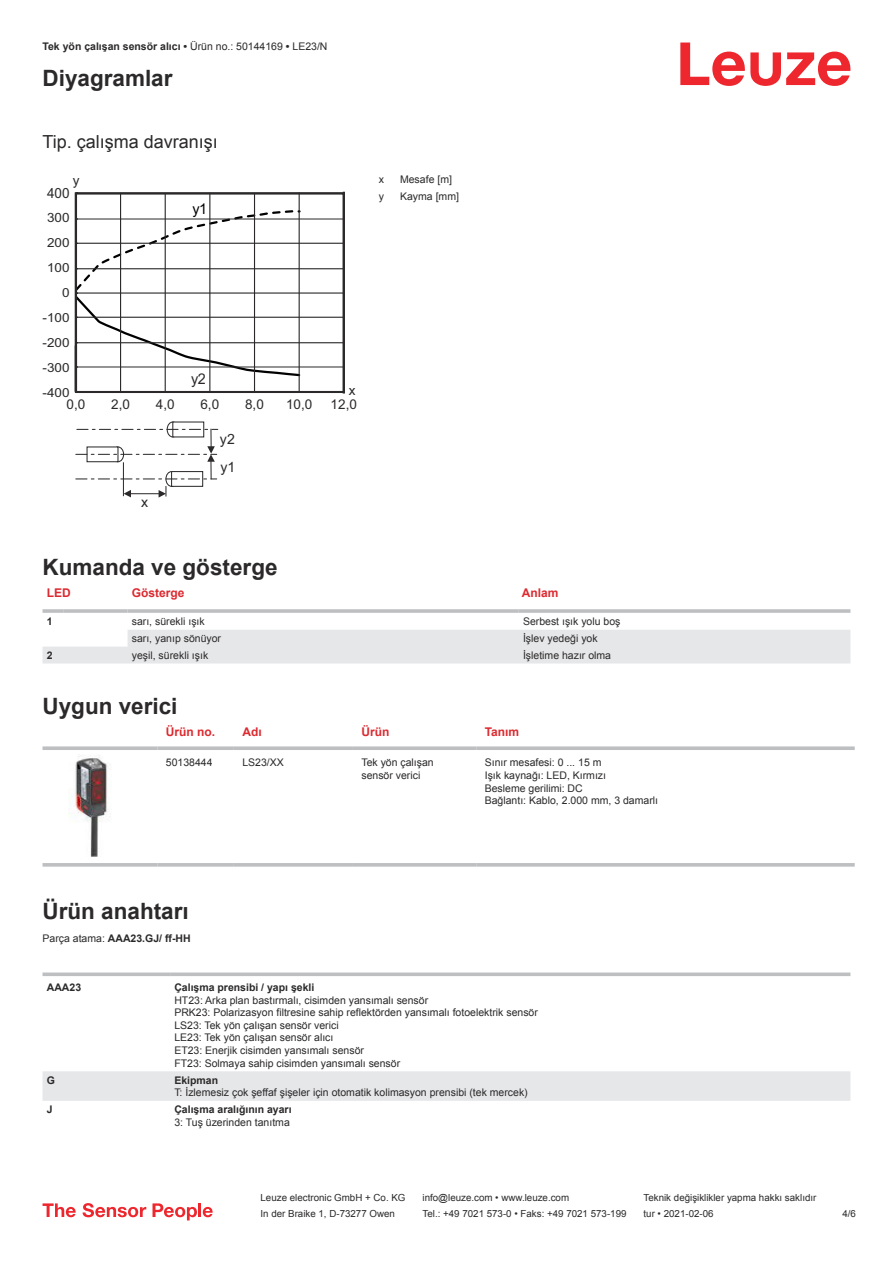
<style>
.page{position:relative;width:893px;height:1263px;background:#fff}
.page>*{position:absolute;margin:0;border:0;box-sizing:border-box;transform-origin:0 0}
.t1{font:700 22.5px "Arial";color:#2b292a}
.t2{font:18px "Arial";color:#2b292a}
.t3{font:14.85px "Arial";color:#000}
.t4{font:14.85px "Arial";color:#2b292a}
.t5{font:14.1px/27.8px "Arial";color:#2b292a}
.t6{font:13.95px "Arial";color:#2b292a;scale:.96 1}
.t7{font:13.5px "Arial";color:#2b292a}
.t8{font:12.75px "Arial";color:#2b292a;scale:1.06 1}
.t9{font:12.45px/24.9px "Arial";color:#2b292a;scale:1.08 1}
.t10{font:700 12px "Arial";color:#db2a30}
.t11{font:10.5px/12.6px "Arial";color:#2b292a}
.t12{font:700 10.5px "Arial";color:#2b292a}
.t13{font:9.75px "Arial";color:#2b292a}
.s1{font-weight:400}
</style>
<div class="page">
<svg style="left:680px;top:43px;width:170px;height:43px"></svg>
<div style="left:43px;top:630px;width:807px;height:33px;background:#e6e7e9"></div>
<hr style="left:43px;top:609px;width:21px;height:4px;background:#c8c9cb">
<hr style="left:64px;top:609px;width:64px;height:4px;background:#c9cacc">
<hr style="left:128px;top:609px;width:391px;height:4px;background:#c8c9cb">
<hr style="left:519px;top:609px;width:331px;height:4px;background:#bdbfc1">
<svg style="left:43px;top:746px;width:114px;height:4px"></svg>
<svg style="left:157px;top:746px;width:77px;height:4px"></svg>
<svg style="left:234px;top:746px;width:119px;height:4px"></svg>
<svg style="left:353px;top:746px;width:123px;height:4px"></svg>
<svg style="left:476px;top:746px;width:379px;height:4px;background:#c4c6c7"></svg>
<svg style="left:43px;top:863px;width:114px;height:4px"></svg>
<svg style="left:157px;top:863px;width:77px;height:4px"></svg>
<svg style="left:234px;top:863px;width:119px;height:4px"></svg>
<svg style="left:353px;top:863px;width:123px;height:4px"></svg>
<svg style="left:476px;top:863px;width:379px;height:4px;background:#c3c5c7"></svg>
<img style="left:69px;top:754px;width:39px;height:103px">
<div style="left:43px;top:1071px;width:807px;height:30px;background:#e6e7e9"></div>
<svg style="left:43px;top:972px;width:127px;height:4px"></svg>
<svg style="left:170px;top:972px;width:680px;height:4px;background:#c5c7c9"></svg>
<svg style="left:43px;top:1203px;width:33px;height:14px"></svg>
<svg style="left:83px;top:1203px;width:63px;height:14px"></svg>
<svg style="left:153px;top:1203px;width:44px;height:17px"></svg>
<hr style="left:198px;top:1203px;width:3px;height:14px;background:#ed272d">
<svg style="left:203px;top:1207px;width:10px;height:10px"></svg>
<div style="left:75px;top:192px;width:270px;height:201px;border:2px solid #2b292a"></div>
<hr style="left:77px;top:366px;width:267px;height:1px;background:#2b292a">
<hr style="left:77px;top:342px;width:267px;height:1px;background:#2b292a">
<hr style="left:77px;top:317px;width:267px;height:1px;background:#2b292a">
<hr style="left:77px;top:292px;width:267px;height:2px;background:#2b292a">
<hr style="left:77px;top:268px;width:267px;height:1px;background:#2b292a">
<hr style="left:77px;top:243px;width:267px;height:1px;background:#2b292a">
<hr style="left:77px;top:219px;width:267px;height:1px;background:#2b292a">
<svg style="left:74px;top:209px;width:228px;height:168px"></svg>
<hr style="left:299px;top:193px;width:1px;height:199px;background:#2b292a">
<hr style="left:254px;top:194px;width:1px;height:197px;background:#2b292a">
<hr style="left:209px;top:193px;width:1px;height:199px;background:#2b292a">
<hr style="left:165px;top:194px;width:1px;height:198px;background:#2b292a">
<hr style="left:120px;top:193px;width:1px;height:199px;background:#2b292a">
<hr style="left:75px;top:193px;width:2px;height:199px;background:#2b292a">
<hr style="left:343px;top:193px;width:2px;height:199px;background:#2b292a">
<hr style="left:78px;top:192px;width:266px;height:1px;background:#2b292a">
<hr style="left:77px;top:392px;width:266px;height:1px;background:#2b292a">
<div style="left:165px;top:471px;width:13px;height:16px;border:1px solid #2b292a;border-radius:50%"></div>
<div style="left:172px;top:472px;width:31px;height:14px;background:#fff"></div>
<div style="left:171px;top:471px;width:32px;height:16px;border:1px solid #2b292a"></div>
<svg style="left:124px;top:486px;width:42px;height:12px"></svg>
<hr style="left:123px;top:463px;width:1px;height:33px;background:#2b292a">
<div style="left:167px;top:421px;width:12px;height:16px;border:1px solid #2b292a;border-radius:50%"></div>
<div style="left:173px;top:422px;width:31px;height:15px;background:#fff"></div>
<svg style="left:76px;top:429px;width:142px;height:50px"></svg>
<p class="t12" style="left:43px;top:39px;width:286px">Tek yön çalışan sensör alıcı • <span class="s1">Ürün no.: 50144169</span> • <span class="s1">LE23/N</span></p>
<h1 class="t1" style="left:43px;top:63px;width:132px">Diyagramlar</h1>
<h2 class="t2" style="left:43px;top:129px;width:177px">Tip. çalışma davranışı</h2>
<p class="t7" style="left:73px;top:175px;width:8px">y</p>
<h3 class="t6" style="left:47px;top:188px;width:25px">400</h3>
<p class="t8" style="left:47px;top:213px;width:23px">300</p>
<p class="t9" style="left:47px;top:232px;width:22px">200</p>
<p class="t9" style="left:47px;top:257px;width:22px">100</p>
<p class="t9" style="left:62px;top:282px;width:8px">0</p>
<p class="t9" style="left:43px;top:306px;width:27px">-100</p>
<p class="t9" style="left:43px;top:331px;width:27px">-200</p>
<p class="t9" style="left:43px;top:356px;width:27px">-300 -400</p>
<h3 class="t3" style="left:192px;top:203px;width:16px">y1</h3>
<h3 class="t4" style="left:191px;top:373px;width:16px">y2</h3>
<p class="t7" style="left:349px;top:385px;width:8px">x</p>
<p class="t7" style="left:67px;top:399px;width:20px">0,0</p>
<p class="t7" style="left:156px;top:399px;width:20px">4,0</p>
<p class="t7" style="left:245px;top:399px;width:20px">8,0</p>
<p class="t7" style="left:111px;top:399px;width:20px">2,0</p>
<p class="t7" style="left:200px;top:399px;width:20px">6,0</p>
<p class="t7" style="left:331px;top:399px;width:28px">12,0</p>
<p class="t7" style="left:286px;top:399px;width:28px">10,0</p>
<h3 class="t5" style="left:141px;top:490px;width:9px">x</h3>
<h3 class="t5" style="left:220px;top:426px;width:17px">y2 y1</h3>
<p class="t11" style="left:379px;top:173px;width:7px">x</p>
<p class="t11" style="left:400px;top:173px;width:53px">Mesafe [m]</p>
<p class="t11" style="left:379px;top:191px;width:7px">y</p>
<p class="t11" style="left:400px;top:190px;width:60px">Kayma [mm]</p>
<h1 class="t1" style="left:43px;top:551px;width:237px">Kumanda ve gösterge</h1>
<p class="t10" style="left:47px;top:588px;width:25px">LED</p>
<p class="t10" style="left:132px;top:584px;width:54px">Gösterge</p>
<p class="t10" style="left:522px;top:588px;width:38px">Anlam</p>
<p class="t12" style="left:47px;top:614px;width:7px">1</p>
<p class="t11" style="left:132px;top:615px;width:74px">sarı, sürekli ışık</p>
<p class="t11" style="left:523px;top:615px;width:99px">Serbest ışık yolu boş</p>
<p class="t11" style="left:132px;top:632px;width:91px">sarı, yanıp sönüyor</p>
<p class="t11" style="left:523px;top:632px;width:76px">İşlev yedeği yok</p>
<p class="t12" style="left:47px;top:651px;width:7px">2</p>
<p class="t11" style="left:132px;top:649px;width:78px">yeşil, sürekli ışık</p>
<p class="t11" style="left:523px;top:649px;width:90px">İşletime hazır olma</p>
<h1 class="t1" style="left:43px;top:690px;width:137px">Uygun verici</h1>
<p class="t10" style="left:166px;top:723px;width:51px">Ürün no.</p>
<p class="t10" style="left:242px;top:723px;width:21px">Adı</p>
<p class="t10" style="left:361px;top:727px;width:29px">Ürün</p>
<p class="t10" style="left:485px;top:723px;width:36px">Tanım</p>
<p class="t11" style="left:166px;top:757px;width:48px">50138444</p>
<p class="t11" style="left:242px;top:757px;width:43px">LS23/XX</p>
<p class="t11" style="left:361px;top:756px;width:74px">Tek yön çalışan sensör verici</p>
<p class="t11" style="left:485px;top:756px;width:175px">Sınır mesafesi: 0 ... 15 m<br>Işık kaynağı: LED, Kırmızı<br>Besleme gerilimi: DC<br>Bağlantı: Kablo, 2.000 mm, 3 damarlı</p>
<h1 class="t1" style="left:43px;top:896px;width:148px">Ürün anahtarı</h1>
<p class="t12" style="left:43px;top:931px;width:150px"><span class="s1">Parça atama:</span> AAA23.GJ/ ff-HH</p>
<p class="t12" style="left:47px;top:983px;width:36px">AAA23</p>
<p class="t12" style="left:174px;top:980px;width:142px">Çalışma prensibi / yapı şekli</p>
<p class="t11" style="left:174px;top:993px;width:365px">HT23: Arka plan bastırmalı, cisimden yansımalı sensör<br>PRK23: Polarizasyon filtresine sahip reflektörden yansımalı fotoelektrik sensör LS23: Tek yön çalışan sensör verici<br>LE23: Tek yön çalışan sensör alıcı<br>ET23: Enerjik cisimden yansımalı sensör<br>FT23: Solmaya sahip cisimden yansımalı sensör</p>
<p class="t12" style="left:47px;top:1076px;width:10px">G</p>
<p class="t12" style="left:174px;top:1072px;width:45px">Ekipman</p>
<p class="t11" style="left:174px;top:1086px;width:355px">T: İzlemesiz çok şeffaf şişeler için otomatik kolimasyon prensibi (tek mercek)</p>
<p class="t12" style="left:47px;top:1105px;width:7px">J</p>
<p class="t12" style="left:174px;top:1102px;width:119px">Çalışma aralığının ayarı</p>
<p class="t11" style="left:174px;top:1115px;width:117px">3: Tuş üzerinden tanıtma</p>
<p class="t13" style="left:261px;top:1191px;width:146px">Leuze electronic GmbH + Co. KG</p>
<p class="t13" style="left:423px;top:1191px;width:148px">info@leuze.com • www.leuze.com</p>
<p class="t13" style="left:644px;top:1191px;width:174px">Teknik değişiklikler yapma hakkı saklıdır</p>
<p class="t13" style="left:261px;top:1207px;width:136px">In der Braike 1, D-73277 Owen</p>
<p class="t13" style="left:423px;top:1207px;width:205px">Tel.: +49 7021 573-0 • Faks: +49 7021 573-199</p>
<p class="t13" style="left:644px;top:1207px;width:72px">tur • 2021-02-06</p>
<p class="t13" style="left:842px;top:1210px;width:15px">4 /6</p>
</div>
